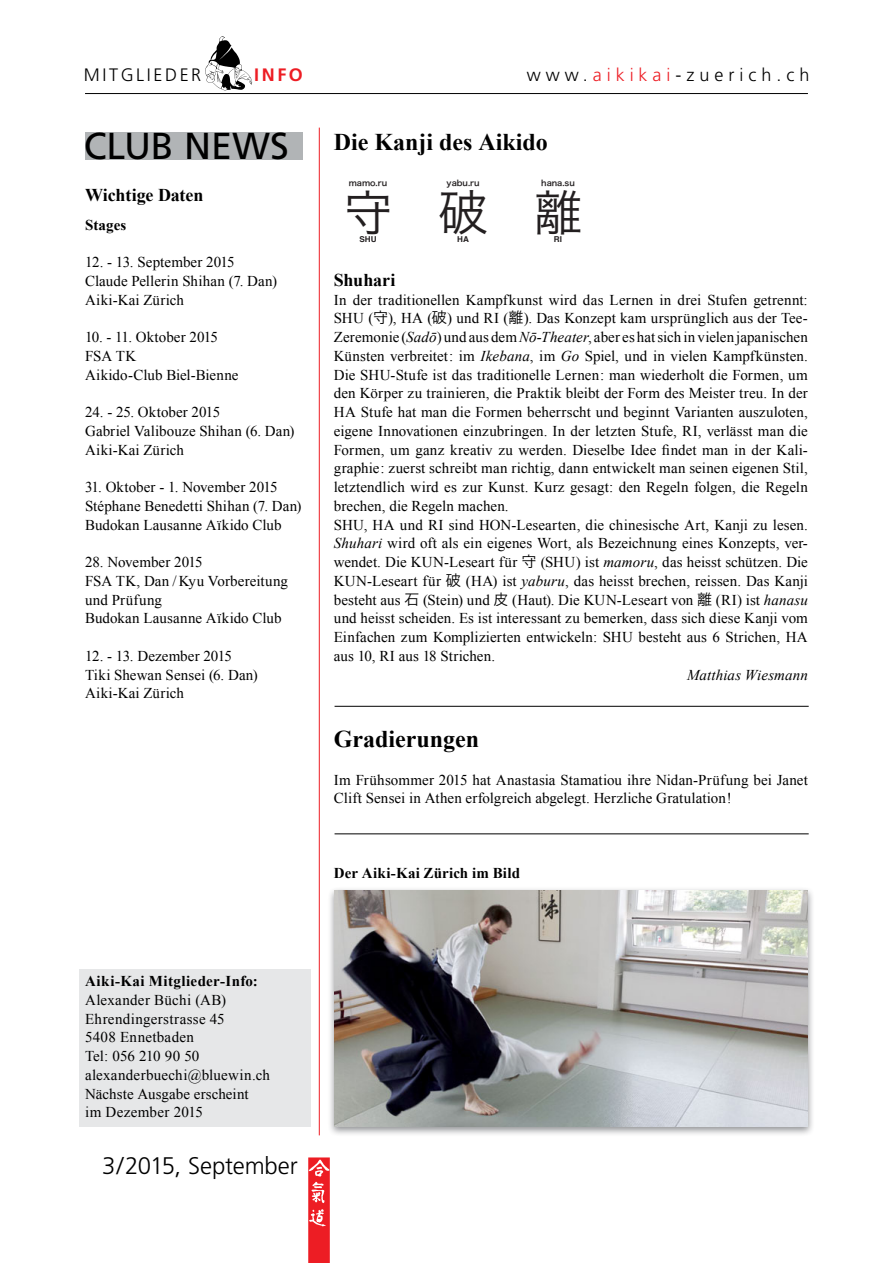
<style>
.page{position:relative;width:893px;height:1263px;background:#fff}
.page>*{position:absolute;margin:0;border:0;box-sizing:border-box;transform-origin:0 0}
.t1{font:48.6px "Hira Kaku Pro N W3";color:#231f20}
.Grundtext_breite_Spa{font:37.5px "Frutiger";letter-spacing:-.005em;color:#000}
.Titel_mittelgross{font:700 24px "Times New Roman";color:#000}
.Grundtext_breite_Spa-2{font:300 24px "Frutiger";letter-spacing:-.005em;color:#000}
.t2{font:300 18px "Frutiger";letter-spacing:.275em;color:#000}
.Titel_klein{font:700 18px "Times New Roman";letter-spacing:-.005em;color:#000}
.t3{font:300 18px "Frutiger";letter-spacing:.145em;color:#000}
.t4{font:700 18px "Frutiger";color:#ed1d24}
.Grundtext_breite_Spa-3{font:15px/18.8px "Times New Roman";letter-spacing:.01em;color:#000;text-align:justify}
.Grundtext_bold{font:700 15px "Times New Roman";letter-spacing:.02em;color:#000}
.Autor{font:italic 15px "Times New Roman";letter-spacing:.005em;color:#000}
.t5{font:8.1px "Hira Kaku Pro N W6";color:#231f20}
.t6{font:700 8.1px "Helvetica";color:#231f20}
.s1{color:#ed1d24}
.s2{font-family:"Hira Kaku Pro N W3"}
.s3{font-style:italic}
</style>
<div class="page">
<svg style="left:205px;top:36px;width:47px;height:55px"></svg>
<hr style="left:319px;top:128px;width:1px;height:1007px;background:#ed1d24">
<hr style="left:85px;top:93px;width:723px;height:1px;background:#000">
<svg style="left:308px;top:1157px;width:22px;height:106px;background:#ef4046"></svg>
<div style="left:85px;top:132px;width:217px;height:28px;background:#b1b4b6"></div>
<hr style="left:335px;top:706px;width:474px;height:1px;background:#000">
<hr style="left:335px;top:833px;width:474px;height:1px;background:#000">
<div style="left:79px;top:969px;width:232px;height:158px;background:#e6e7e8"></div>
<div style="left:327px;top:886px;width:488px;height:251px;background:#22242b;opacity:.5"></div>
<img style="left:335px;top:890px;width:473px;height:237px">
<p class="t3" style="left:84px;top:64px;width:119px">MITGLIEDER</p>
<p class="t4" style="left:254px;top:64px;width:50px">INFO</p>
<p class="t2" style="left:527px;top:64px;width:284px">www.<span class="s1">aikikai</span>-zuerich.ch</p>
<p class="Grundtext_breite_Spa" style="left:84px;top:124px;width:207px">CLUB NEWS</p>
<p class="Titel_klein" style="left:85px;top:183px;width:120px">Wichtige Daten</p>
<p class="Grundtext_bold" style="left:85px;top:214px;width:43px">Stages</p>
<p class="Grundtext_breite_Spa-3" style="left:85px;top:252px;width:151px">12. - 13. September 2015</p>
<p class="Grundtext_breite_Spa-3" style="left:85px;top:271px;width:193px">Claude Pellerin Shihan (7. Dan)</p>
<p class="Grundtext_breite_Spa-3" style="left:85px;top:290px;width:100px">Aiki-Kai Zürich</p>
<p class="Grundtext_breite_Spa-3" style="left:85px;top:327px;width:135px">10. - 11. Oktober 2015</p>
<p class="Grundtext_breite_Spa-3" style="left:85px;top:346px;width:53px">FSA TK</p>
<p class="Grundtext_breite_Spa-3" style="left:85px;top:365px;width:155px">Aikido-Club Biel-Bienne</p>
<p class="Grundtext_breite_Spa-3" style="left:85px;top:402px;width:137px">24. - 25. Oktober 2015</p>
<p class="Grundtext_breite_Spa-3" style="left:85px;top:421px;width:211px">Gabriel Valibouze Shihan (6. Dan)</p>
<p class="Grundtext_breite_Spa-3" style="left:85px;top:440px;width:100px">Aiki-Kai Zürich</p>
<p class="Grundtext_breite_Spa-3" style="left:85px;top:477px;width:194px">31. Oktober - 1. November 2015</p>
<p class="Grundtext_breite_Spa-3" style="left:85px;top:496px;width:218px">Stéphane Benedetti Shihan (7. Dan)</p>
<p class="Grundtext_breite_Spa-3" style="left:85px;top:515px;width:198px">Budokan Lausanne Aïkido Club</p>
<p class="Grundtext_breite_Spa-3" style="left:85px;top:552px;width:119px">28. November 2015</p>
<p class="Grundtext_breite_Spa-3" style="left:85px;top:571px;width:204px">FSA TK, Dan / Kyu Vorbereitung</p>
<p class="Grundtext_breite_Spa-3" style="left:85px;top:590px;width:78px">und Prüfung</p>
<p class="Grundtext_breite_Spa-3" style="left:85px;top:609px;width:198px">Budokan Lausanne Aïkido Club</p>
<p class="Grundtext_breite_Spa-3" style="left:85px;top:646px;width:149px">12. - 13. Dezember 2015</p>
<p class="Grundtext_breite_Spa-3" style="left:85px;top:665px;width:174px">Tiki Shewan Sensei (6. Dan)</p>
<p class="Grundtext_breite_Spa-3" style="left:85px;top:684px;width:100px">Aiki-Kai Zürich</p>
<p class="Titel_mittelgross" style="left:334px;top:126px;width:216px">Die Kanji des Aikido</p>
<p class="t5" style="left:349px;top:175px;width:40px">mamo.ru</p>
<p class="t5" style="left:447px;top:175px;width:35px">yabu.ru</p>
<p class="t5" style="left:541px;top:175px;width:35px">hana.su</p>
<h1 class="t1" style="left:344px;top:170px;width:50px">守</h1>
<p class="t6" style="left:359px;top:233px;width:19px">SHU</p>
<h1 class="t1" style="left:439px;top:170px;width:50px">破</h1>
<p class="t6" style="left:457px;top:233px;width:13px">HA</p>
<h1 class="t1" style="left:534px;top:170px;width:50px">離</h1>
<p class="t6" style="left:554px;top:233px;width:10px">RI</p>
<p class="Titel_klein" style="left:334px;top:267px;width:63px">Shuhari</p>
<p class="Grundtext_breite_Spa-3" style="left:334px;top:290px;width:476px">In der traditionellen Kampfkunst wird das Lernen in drei Stufen getrennt:<br>SHU (<span class="s2">守</span>), HA (<span class="s2">破</span>) und RI (<span class="s2">離</span>). Das Konzept kam ursprünglich aus der Tee-Zeremonie (<span class="s3">Sadō</span>) und aus dem <span class="s3">Nō-Theater</span>, aber es hat sich in vielen japanischen Künsten verbreitet: im <span class="s3">Ikebana</span>, im <span class="s3">Go</span> Spiel, und in vielen Kampfkünsten.<br>Die SHU-Stufe ist das traditionelle Lernen: man wiederholt die Formen, um den Körper zu trainieren, die Praktik bleibt der Form des Meister treu. In der HA Stufe hat man die Formen beherrscht und beginnt Varianten auszuloten, eigene Innovationen einzubringen. In der letzten Stufe, RI, verlässt man die Formen, um ganz kreativ zu werden. Dieselbe Idee findet man in der Kali&shy;graphie: zuerst schreibt man richtig, dann entwickelt man seinen eigenen Stil, letztendlich wird es zur Kunst. Kurz gesagt: den Regeln folgen, die Regeln brechen, die Regeln machen.</p>
<p class="Grundtext_breite_Spa-3" style="left:334px;top:515px;width:476px">SHU, HA und RI sind HON-Lesearten, die chinesische Art, Kanji zu lesen.<br><span class="s3">Shuhari</span> wird oft als ein eigenes Wort, als Bezeichnung eines Konzepts, ver&shy;wendet. Die KUN-Leseart für <span class="s2">守</span> (SHU) ist <span class="s3">mamoru</span>, das heisst schützen. Die KUN-Leseart für <span class="s2">破</span> (HA) ist <span class="s3">yaburu</span>, das heisst brechen, reissen. Das Kanji besteht aus <span class="s2">石</span> (Stein) und <span class="s2">皮</span> (Haut). Die KUN-Leseart von <span class="s2">離</span> (RI) ist <span class="s3">hanasu </span>und heisst scheiden. Es ist interessant zu bemerken, dass sich diese Kanji vom Einfachen zum Komplizierten entwickeln: SHU besteht aus 6 Strichen, HA aus 10, RI aus 18 Strichen.</p>
<p class="Autor" style="left:687px;top:664px;width:122px">Matthias Wiesmann</p>
<p class="Titel_mittelgross" style="left:334px;top:722px;width:147px">Gradierungen</p>
<p class="Grundtext_breite_Spa-3" style="left:334px;top:770px;width:476px">Im Frühsommer 2015 hat Anastasia Stamatiou ihre Nidan-Prüfung bei Janet<br>Clift Sensei in Athen erfolgreich abgelegt. Herzliche Gratulation!</p>
<p class="Grundtext_bold" style="left:334px;top:863px;width:188px">Der Aiki-Kai Zürich im Bild</p>
<p class="Grundtext_bold" style="left:85px;top:970px;width:174px">Aiki-Kai Mitglieder-Info:</p>
<p class="Grundtext_breite_Spa-3" style="left:85px;top:990px;width:143px">Alexander Büchi (AB)</p>
<p class="Grundtext_breite_Spa-3" style="left:85px;top:1009px;width:141px">Ehrendingerstrasse 45</p>
<p class="Grundtext_breite_Spa-3" style="left:85px;top:1028px;width:110px">5408 Ennetbaden</p>
<p class="Grundtext_breite_Spa-3" style="left:85px;top:1046px;width:116px">Tel: 056 210 90 50</p>
<p class="Grundtext_breite_Spa-3" style="left:85px;top:1065px;width:187px">alexanderbuechi@bluewin.ch</p>
<p class="Grundtext_breite_Spa-3" style="left:85px;top:1084px;width:165px">Nächste Ausgabe erscheint</p>
<p class="Grundtext_breite_Spa-3" style="left:85px;top:1103px;width:119px">im Dezember 2015</p>
<p class="Grundtext_breite_Spa-2" style="left:102px;top:1152px;width:197px">3/2015, September</p>
</div>
